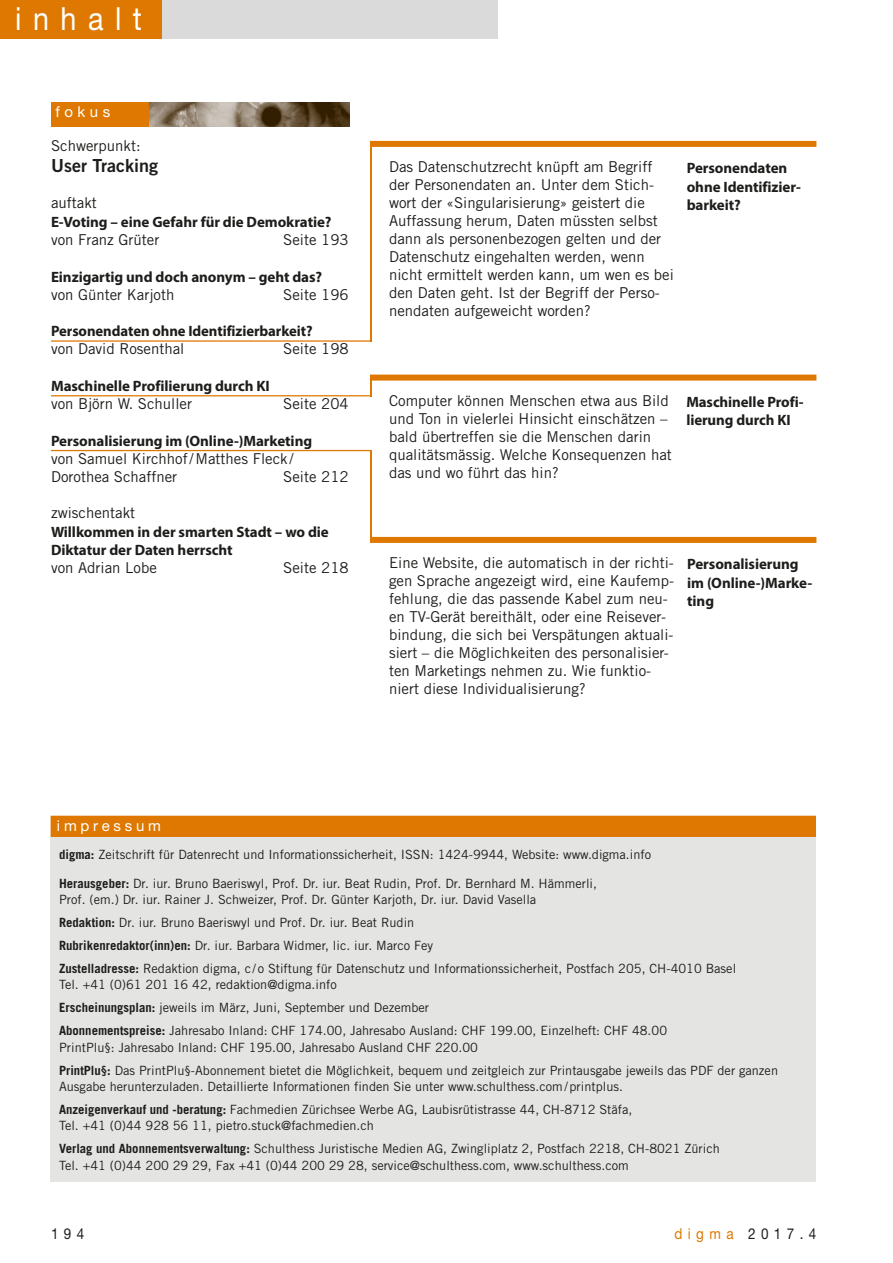
<style>
.page{position:relative;width:893px;height:1263px;background:#fff}
.page>*{position:absolute;margin:0;border:0;box-sizing:border-box;transform-origin:0 0}
.t1{font:31.95px "Helvetica Neue LT Std";letter-spacing:.4em;color:#fff;scale:.9 1}
.t2{font:18px "Trade Gothic LT Std Bd 2";color:#1d1d1b}
.t3{font:15px/18px "Trade Gothic LT Std";color:#1d1d1b}
.t4{font:700 15px/18.8px "Myriad Pro";letter-spacing:-.005em;color:#1d1d1b}
.t5{font:15px "Helvetica Neue LT Std";letter-spacing:.25em;color:#fff}
.t6{font:15px "Helvetica Neue LT Std";letter-spacing:.4em;color:#1d1d1b;scale:.9 1}
.t7{font:12.75px/22.8px "Trade Gothic LT Std";color:#1d1d1b}
.s1{font-weight:700}
.s2{color:#de7800}
</style>
<div class="page">
<div style="left:51px;top:102px;width:98px;height:25px;background:#de7800"></div>
<img style="left:149px;top:102px;width:200px;height:25px">
<div style="left:162px;top:0;width:336px;height:38px;background:#dadada"></div>
<div style="left:0;top:0;width:162px;height:38px;background:#de7800"></div>
<div style="left:51px;top:816px;width:765px;height:21px;background:#de7800"></div>
<div style="left:51px;top:837px;width:765px;height:34px;background:#e4e4e3"></div>
<div style="left:51px;top:867px;width:765px;height:49px;background:#e4e4e3"></div>
<div style="left:51px;top:906px;width:765px;height:33px;background:#e4e4e3"></div>
<div style="left:51px;top:929px;width:765px;height:33px;background:#e4e4e3"></div>
<div style="left:51px;top:952px;width:765px;height:49px;background:#e4e4e3"></div>
<div style="left:51px;top:991px;width:765px;height:33px;background:#e4e4e3"></div>
<div style="left:51px;top:1014px;width:765px;height:50px;background:#e4e4e3"></div>
<div style="left:51px;top:1053px;width:765px;height:50px;background:#e4e4e3"></div>
<div style="left:51px;top:1093px;width:765px;height:49px;background:#e4e4e3"></div>
<div style="left:51px;top:1132px;width:765px;height:50px;background:#e4e4e3"></div>
<hr style="left:51px;top:340px;width:319px;height:2px;background:#de7800">
<hr style="left:51px;top:395px;width:319px;height:1px;background:#de7800">
<hr style="left:51px;top:450px;width:319px;height:1px;background:#de7800">
<div style="left:370px;top:537px;width:446px;height:6px;background:#de7800"></div>
<div style="left:370px;top:375px;width:446px;height:6px;background:#de7800"></div>
<hr style="left:370px;top:141px;width:1px;height:201px;background:#de7800">
<div style="left:370px;top:141px;width:446px;height:6px;background:#de7800"></div>
<hr style="left:370px;top:450px;width:1px;height:87px;background:#de7800">
<svg style="left:370px;top:381px;width:1px;height:15px"></svg>
<h1 class="t1" style="left:15px;top:-1px;width:142px">inhalt</h1>
<p class="t5" style="left:56px;top:103px;width:56px">fokus</p>
<p class="t3" style="left:51px;top:137px;width:91px">Schwerpunkt:</p>
<h2 class="t2" style="left:51px;top:155px;width:109px">User Tracking</h2>
<p class="t3" style="left:51px;top:194px;width:47px">auftakt</p>
<p class="t4" style="left:51px;top:212px;width:282px">E-Voting – eine Gefahr für die Demokratie?</p>
<p class="t3" style="left:51px;top:230px;width:110px">von Franz Grüter</p>
<p class="t3" style="left:283px;top:230px;width:67px">Seite 193</p>
<p class="t4" style="left:51px;top:267px;width:273px">Einzigartig und doch anonym – geht das?</p>
<p class="t3" style="left:51px;top:285px;width:125px">von Günter Karjoth</p>
<p class="t3" style="left:283px;top:285px;width:67px">Seite 196</p>
<p class="t4" style="left:51px;top:321px;width:263px">Personendaten ohne Identifizierbarkeit?</p>
<p class="t3" style="left:51px;top:340px;width:135px">von David Rosenthal</p>
<p class="t3" style="left:283px;top:340px;width:67px">Seite 198</p>
<p class="t4" style="left:51px;top:376px;width:220px">Maschinelle Profilierung durch KI</p>
<p class="t3" style="left:51px;top:395px;width:143px">von Björn W. Schuller</p>
<p class="t3" style="left:283px;top:395px;width:67px">Seite 204</p>
<p class="t4" style="left:51px;top:431px;width:263px">Personalisierung im (Online-)Marketing</p>
<p class="t3" style="left:51px;top:449px;width:244px">von Samuel Kirchhof/Matthes Fleck /<br>Dorothea Schaffner</p>
<p class="t3" style="left:283px;top:467px;width:67px">Seite 212</p>
<p class="t3" style="left:389px;top:158px;width:286px">Das Datenschutzrecht knüpft am Begriff der Personendaten an. Unter dem Stich&shy;wort der «Singularisierung» geistert die Auffassung herum, Daten müssten selbst dann als personenbezogen gelten und der Datenschutz eingehalten werden, wenn nicht ermittelt werden kann, um wen es bei den Daten geht. Ist der Begriff der Perso&shy;nendaten aufgeweicht worden?</p>
<p class="t4" style="left:687px;top:158px;width:116px">Personendaten ohne Identifizier&shy;barkeit?</p>
<p class="t3" style="left:389px;top:392px;width:284px">Computer können Menschen etwa aus Bild und Ton in vielerlei Hinsicht einschätzen – bald übertreffen sie die Menschen darin qualitätsmässig. Welche Konsequenzen hat das und wo führt das hin?</p>
<p class="t4" style="left:686px;top:392px;width:119px">Maschinelle Profi&shy;lierung durch KI</p>
<p class="t3" style="left:51px;top:503px;width:86px">zwischentakt</p>
<p class="t4" style="left:51px;top:522px;width:279px">Willkommen in der smarten Stadt – wo die<br>Diktatur der Daten herrscht</p>
<p class="t3" style="left:51px;top:559px;width:107px">von Adrian Lobe</p>
<p class="t3" style="left:283px;top:559px;width:67px">Seite 218</p>
<p class="t3" style="left:389px;top:554px;width:286px">Eine Website, die automatisch in der richti&shy;gen Sprache angezeigt wird, eine Kaufemp&shy;fehlung, die das passende Kabel zum neu&shy;en TV-Gerät bereithält, oder eine Reisever&shy;bindung, die sich bei Verspätungen aktuali&shy;siert – die Möglichkeiten des personalisier&shy;ten Marketings nehmen zu. Wie funktio&shy;niert diese Individualisierung?</p>
<p class="t4" style="left:687px;top:554px;width:127px">Personalisierung im (Online-)Marke&shy;ting</p>
<p class="t5" style="left:57px;top:817px;width:105px">impressum</p>
<p class="t7" style="left:59px;top:842px;width:593px"><span class="s1">digma:</span> Zeitschrift für Datenrecht und Informationssicherheit, ISSN: 1424-9944, Website: www.digma.info</p>
<p class="t7" style="left:59px;top:875px;width:539px;line-height:16.5px"><span class="s1">Herausgeber:</span> Dr. iur. Bruno Baeriswyl, Prof. Dr. iur. Beat Rudin, Prof. Dr. Bernhard M. Hämmerli,<br>Prof. (em.) Dr. iur. Rainer J. Schweizer, Prof. Dr. Günter Karjoth, Dr. iur. David Vasella</p>
<p class="t7" style="left:59px;top:911px;width:679px"><span class="s1">Redaktion:</span> Dr. iur. Bruno Baeriswyl und Prof. Dr. iur. Beat Rudin<br><span class="s1">Rubrikenredaktor(inn)en:</span> Dr. iur. Barbara Widmer, lic. iur. Marco Fey<br><span class="s1">Zustelladresse:</span> Redaktion digma, c/ o Stiftung für Datenschutz und Informationssicherheit, Postfach 205, CH-4010 Basel</p>
<p class="t7" style="left:59px;top:973px;width:609px">Tel. +41 (0)61 201 16 42, redaktion@digma.info<br><span class="s1">Erscheinungsplan:</span> jeweils im März, Juni, September und Dezember<br><span class="s1">Abonnementspreise:</span> Jahresabo Inland: CHF 174.00, Jahresabo Ausland: CHF 199.00, Einzelheft: CHF 48.00</p>
<p class="t7" style="left:59px;top:1036px;width:720px">PrintPlu§: Jahresabo Inland: CHF 195.00, Jahresabo Ausland CHF 220.00<br><span class="s1">PrintPlu§:</span> Das PrintPlu§-Abonnement bietet die Möglichkeit, bequem und zeitgleich zur Printausgabe jeweils das PDF der ganzen</p>
<p class="t7" style="left:59px;top:1075px;width:575px">Ausgabe herunterzuladen. Detaillierte Informationen finden Sie unter www.schulthess.com/printplus.<br><span class="s1">Anzeigenverkauf und -beratung:</span> Fachmedien Zürichsee Werbe AG, Laubisrütistrasse 44, CH-8712 Stäfa,</p>
<p class="t7" style="left:59px;top:1114px;width:662px">Tel. +41 (0)44 928 56 11, pietro.stuck@fachmedien.ch<br><span class="s1">Verlag und Abonnementsverwaltung:</span> Schulthess Juristische Medien AG, Zwingliplatz 2, Postfach 2218, CH-8021 Zürich</p>
<p class="t7" style="left:59px;top:1154px;width:571px">Tel. +41 (0)44 200 29 29, Fax +41 (0)44 200 29 28, service@schulthess.com, www.schulthess.com</p>
<p class="t6" style="left:51px;top:1224px;width:39px">194</p>
<p class="t6" style="left:674px;top:1224px;width:159px"><span class="s2">digma</span> 2017.4</p>
</div>
